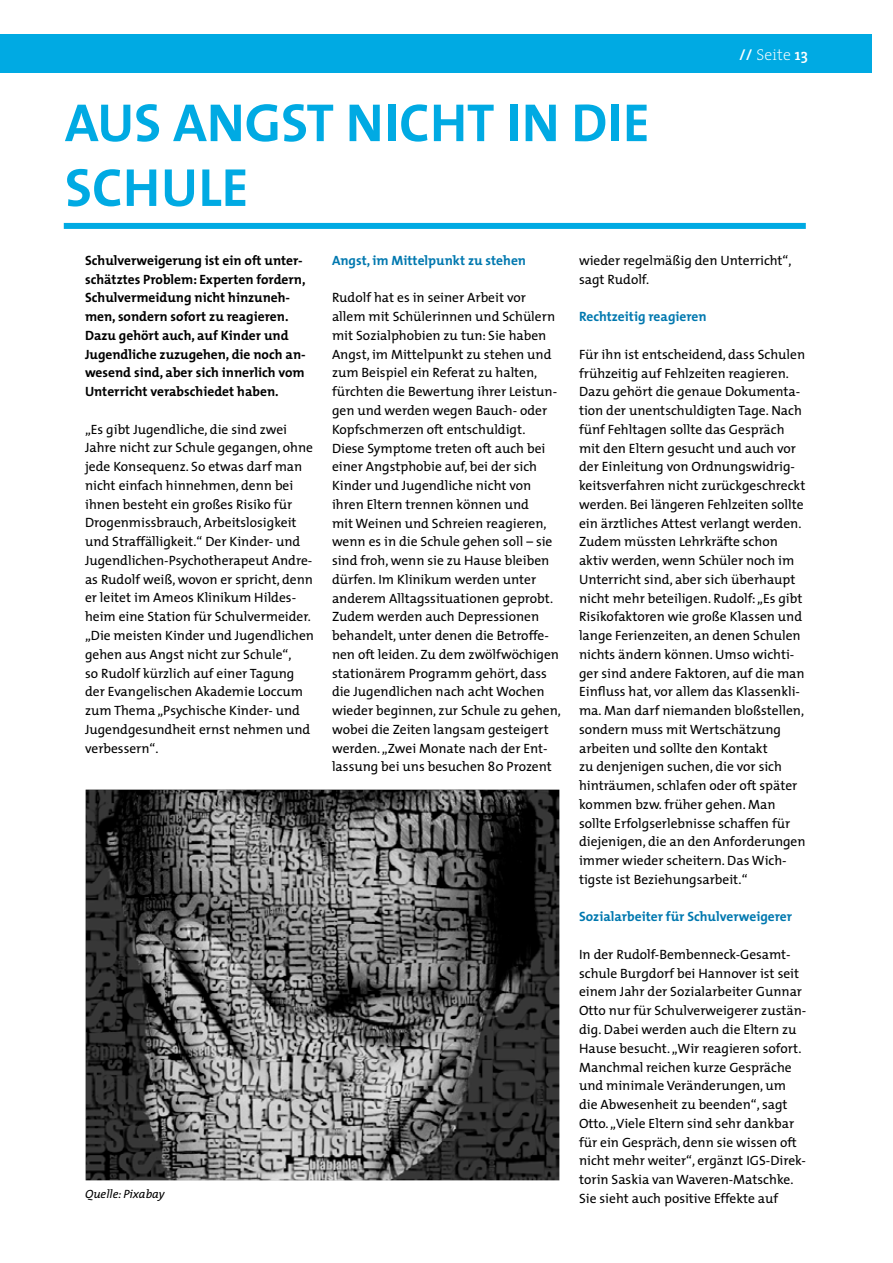
<style>
.page{position:relative;width:893px;height:1263px;background:#fff}
.page>*{position:absolute;margin:0;border:0;box-sizing:border-box;transform-origin:0 0}
.t1{font:700 54px/64.8px "The Mix";color:#00aae3}
.t2{font:200 15.75px "The Serif";letter-spacing:.01em;color:#fff}
.t3{font:13.5px/18.8px "The Mix";color:#000}
.t4{font:700 13.5px/18.8px "The Mix";color:#000}
.t5{font:700 13.5px "The Mix";color:#0078af}
.t6{font:italic 12px "The Mix";color:#000}
.s1{font-weight:600}
</style>
<div class="page">
<div style="left:0;top:34px;width:872px;height:38px;background:#00aae3"></div>
<div style="left:64px;top:223px;width:742px;height:6px;background:#00aae3"></div>
<img style="left:86px;top:789px;width:474px;height:391px">
<h1 class="t1" style="left:65px;top:89px;width:586px">AUS ANGST NICHT IN DIE<br>SCHULE</h1>
<p class="t2" style="left:739px;top:42px;width:70px"><span class="s1">//</span> Seite <span class="s1">13</span></p>
<p class="t4" style="left:85px;top:251px;width:222px">Schulverweigerung ist ein oft unter&shy;schätztes Problem: Experten fordern, Schulvermeidung nicht hinzuneh&shy;men, sondern sofort zu reagieren.<br>Dazu gehört auch, auf Kinder und Jugendliche zuzugehen, die noch an&shy;wesend sind, aber sich innerlich vom Unterricht verabschiedet haben.</p>
<p class="t3" style="left:85px;top:419px;width:230px">„Es gibt Jugendliche, die sind zwei Jahre nicht zur Schule gegangen, ohne jede Konsequenz. So etwas darf man nicht einfach hinnehmen, denn bei ihnen besteht ein großes Risiko für Drogenmissbrauch, Arbeitslosigkeit und Straffälligkeit.“ Der Kinder- und Jugendlichen-Psychotherapeut Andre&shy;as Rudolf weiß, wovon er spricht, denn er leitet im Ameos Klinikum Hildes&shy;heim eine Station für Schulvermeider. „Die meisten Kinder und Jugendlichen gehen aus Angst nicht zur Schule“,<br>so Rudolf kürzlich auf einer Tagung der Evangelischen Akademie Loccum zum Thema „Psychische Kinder- und Jugendgesundheit ernst nehmen und verbessern“.</p>
<p class="t6" style="left:85px;top:1184px;width:81px">Quelle: Pixabay</p>
<p class="t5" style="left:332px;top:249px;width:196px">Angst, im Mittelpunkt zu stehen</p>
<p class="t3" style="left:332px;top:288px;width:230px">Rudolf hat es in seiner Arbeit vor allem mit Schülerinnen und Schülern mit Sozialphobien zu tun: Sie haben Angst, im Mittelpunkt zu stehen und zum Beispiel ein Referat zu halten, fürchten die Bewertung ihrer Leistun&shy;gen und werden wegen Bauch- oder Kopfschmerzen oft entschuldigt.<br>Diese Symptome treten oft auch bei einer Angstphobie auf, bei der sich Kinder und Jugendliche nicht von ihren Eltern trennen können und<br>mit Weinen und Schreien reagieren, wenn es in die Schule gehen soll – sie sind froh, wenn sie zu Hause bleiben dürfen. Im Klinikum werden unter anderem Alltagssituationen geprobt.<br>Zudem werden auch Depressionen behandelt, unter denen die Betroffe&shy;nen oft leiden. Zu dem zwölfwöchigen stationärem Programm gehört, dass die Jugendlichen nach acht Wochen wieder beginnen, zur Schule zu gehen, wobei die Zeiten langsam gesteigert werden. „Zwei Monate nach der Ent&shy;lassung bei uns besuchen 80 Prozent</p>
<p class="t3" style="left:579px;top:251px;width:214px">wieder regelmäßig den Unterricht“, sagt Rudolf.</p>
<p class="t5" style="left:579px;top:305px;width:129px">Rechtzeitig reagieren</p>
<p class="t3" style="left:579px;top:344px;width:228px">Für ihn ist entscheidend, dass Schulen frühzeitig auf Fehlzeiten reagieren.<br>Dazu gehört die genaue Dokumenta&shy;tion der unentschuldigten Tage. Nach fünf Fehltagen sollte das Gespräch mit den Eltern gesucht und auch vor der Einleitung von Ordnungswidrig&shy;keitsverfahren nicht zurückgeschreckt werden. Bei längeren Fehlzeiten sollte ein ärztliches Attest verlangt werden.<br>Zudem müssten Lehrkräfte schon aktiv werden, wenn Schüler noch im Unterricht sind, aber sich überhaupt nicht mehr beteiligen. Rudolf:„Es gibt Risikofaktoren wie große Klassen und lange Ferienzeiten, an denen Schulen nichts ändern können. Umso wichti&shy;ger sind andere Faktoren, auf die man Einfluss hat, vor allem das Klassenkli&shy;ma. Man darf niemanden bloßstellen, sondern muss mit Wertschätzung arbeiten und sollte den Kontakt<br>zu denjenigen suchen, die vor sich hinträumen, schlafen oder oft später kommen bzw. früher gehen. Man sollte Erfolgserlebnisse schaffen für diejenigen, die an den Anforderungen immer wieder scheitern. Das Wich&shy;tigste ist Beziehungsarbeit.“</p>
<p class="t5" style="left:579px;top:905px;width:214px">Sozialarbeiter für Schulverweigerer</p>
<p class="t3" style="left:579px;top:945px;width:229px">In der Rudolf-Bembenneck-Gesamt&shy;schule Burgdorf bei Hannover ist seit einem Jahr der Sozialarbeiter Gunnar Otto nur für Schulverweigerer zustän&shy;dig. Dabei werden auch die Eltern zu Hause besucht. „Wir reagieren sofort.<br>Manchmal reichen kurze Gespräche und minimale Veränderungen, um die Abwesenheit zu beenden“, sagt Otto. „Viele Eltern sind sehr dankbar für ein Gespräch, denn sie wissen oft nicht mehr weiter“, ergänzt IGS-Direk&shy;torin Saskia van Waveren-Matschke.<br>Sie sieht auch positive Effekte auf</p>
</div>
